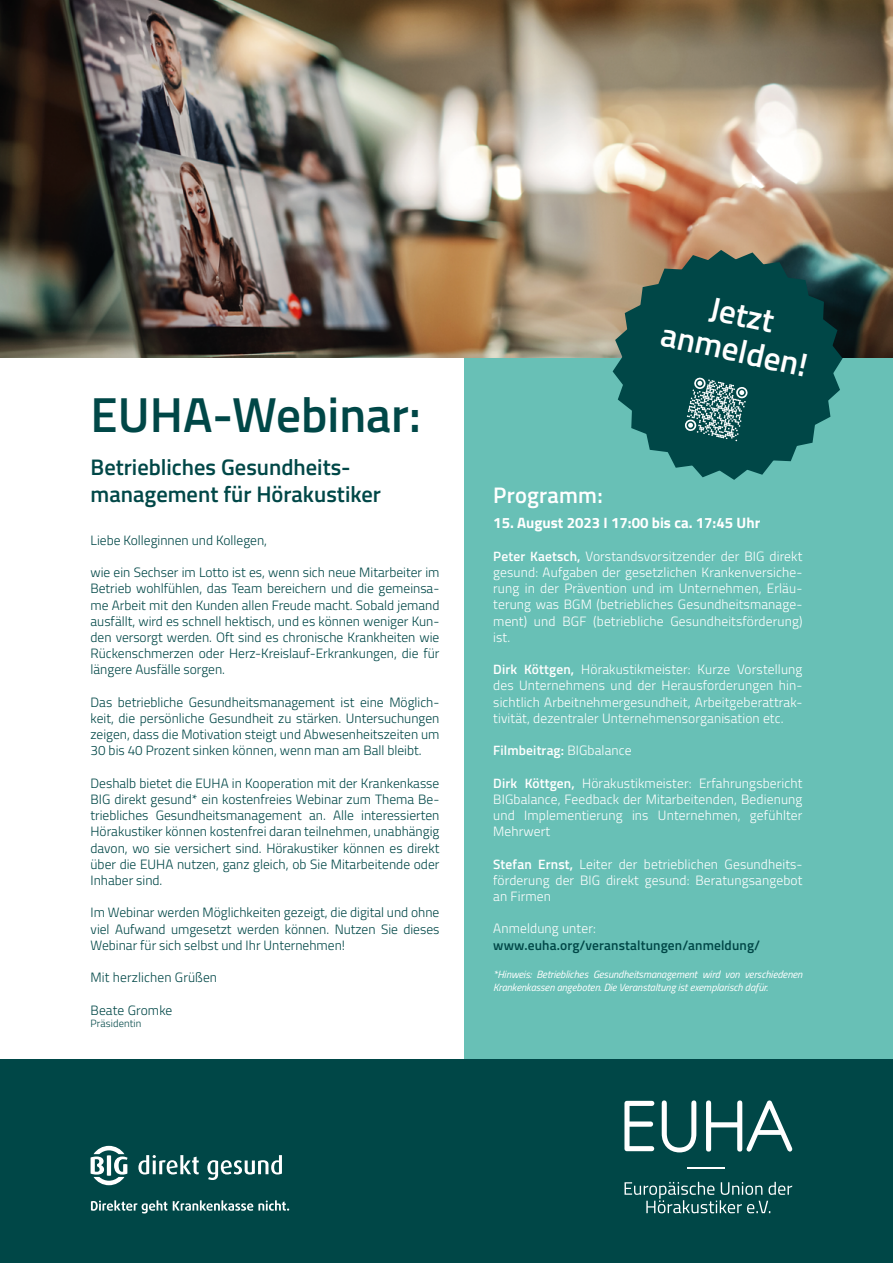
<style>
.page{position:relative;width:893px;height:1263px;background:#fff}
.page>*{position:absolute;margin:0;border:0;box-sizing:border-box;transform-origin:0 0}
.t1{font:600 49.2px "Titillium Web";color:#004747}
.t2{font:600 33px/35.8px "Titillium Web";color:#fff;text-align:center}
.t3{font:600 22.5px/27px "Titillium Web";color:#004747}
.t4{font:600 22.5px "Titillium Web";letter-spacing:.01em;color:#fff}
.t5{font:700 15px "Titillium Web";color:#fff}
.t6{font:300 13.5px/16.2px "Titillium Web";color:#004747;text-align:justify}
.t7{font:300 13.5px/16.2px "Titillium Web";letter-spacing:.01em;color:#fff;text-align:justify}
.t8{font:600 13.5px "Titillium Web";letter-spacing:.01em;color:#004747}
.t9{font:600 13.5px "Titillium Web";letter-spacing:.01em;color:#fff}
.t10{font:italic 10.5px/12.6px "Titillium Web";letter-spacing:-.01em;color:#fff}
.t11{font:300 10.5px "Titillium Web";letter-spacing:.01em;color:#004747}
.s1{font-weight:600}
.s2{font-weight:300}
</style>
<div class="page">
<div style="left:465px;top:306px;width:428px;height:772px;background:#68c0b6"></div>
<img style="left:0;top:0;width:893px;height:358px">
<div style="left:0;top:1059px;width:893px;height:204px;background:#004747"></div>
<svg style="left:624px;top:1182px;width:168px;height:31px"></svg>
<hr style="left:687px;top:1168px;width:37px;height:1px;background:#fff">
<svg style="left:706px;top:1100px;width:86px;height:51px"></svg>
<svg style="left:662px;top:1100px;width:34px;height:52px"></svg>
<svg style="left:624px;top:1101px;width:30px;height:50px"></svg>
<svg style="left:207px;top:1155px;width:75px;height:25px"></svg>
<svg style="left:138px;top:1155px;width:61px;height:19px"></svg>
<svg style="left:91px;top:1146px;width:36px;height:39px"></svg>
<svg style="left:91px;top:1200px;width:76px;height:13px"></svg>
<svg style="left:173px;top:1200px;width:116px;height:11px"></svg>
<svg style="left:613px;top:250px;width:230px;height:230px;background:#22605c"></svg>
<svg style="left:684px;top:377px;width:64px;height:65px;background:#497b7b"></svg>
<h1 class="t1" style="left:91px;top:378px;width:332px">EUHA-Webinar:</h1>
<h3 class="t3" style="left:91px;top:453px;width:292px">Betriebliches Gesundheits&shy;management für Hörakustiker</h3>
<p class="t6" style="left:91px;top:531px;width:178px">Liebe Kolleginnen und Kollegen,</p>
<p class="t6" style="left:91px;top:564px;width:350px">wie ein Sechser im Lotto ist es, wenn sich neue Mitarbeiter im Betrieb wohlfühlen, das Team bereichern und die gemeinsa&shy;me Arbeit mit den Kunden allen Freude macht. Sobald jemand ausfällt, wird es schnell hektisch, und es können weniger Kun&shy;den versorgt werden. Oft sind es chronische Krankheiten wie Rückenschmerzen oder Herz-Kreislauf-Erkrankungen, die für längere Ausfälle sorgen.</p>
<p class="t6" style="left:91px;top:693px;width:350px">Das betriebliche Gesundheitsmanagement ist eine Möglich&shy;keit, die persönliche Gesundheit zu stärken. Untersuchungen zeigen, dass die Motivation steigt und Abwesenheitszeiten um 30 bis 40 Prozent sinken können, wenn man am Ball bleibt.</p>
<p class="t6" style="left:91px;top:774px;width:350px">Deshalb bietet die EUHA in Kooperation mit der Krankenkasse BIG direkt gesund* ein kostenfreies Webinar zum Thema Be&shy;triebliches Gesundheitsmanagement an. Alle interessierten Hörakustiker können kostenfrei daran teilnehmen, unabhängig davon, wo sie versichert sind. Hörakustiker können es direkt über die EUHA nutzen, ganz gleich, ob Sie Mitarbeitende oder Inhaber sind.</p>
<p class="t6" style="left:91px;top:904px;width:350px">Im Webinar werden Möglichkeiten gezeigt, die digital und ohne viel Aufwand umgesetzt werden können. Nutzen Sie dieses Webinar für sich selbst und Ihr Unternehmen!</p>
<p class="t6" style="left:91px;top:969px;width:128px">Mit herzlichen Grüßen</p>
<p class="t6" style="left:91px;top:1001px;width:83px">Beate Gromke</p>
<p class="t11" style="left:91px;top:1016px;width:52px">Präsidentin</p>
<h2 class="t2" style="left:674px;top:279px;width:150px;rotate:13deg">Jetzt anmelden!</h2>
<h3 class="t4" style="left:493px;top:478px;width:111px">Programm:</h3>
<p class="t5" style="left:493px;top:512px;width:268px">15. August 2023 I 17:00 bis ca. 17:45 Uhr</p>
<p class="t7" style="left:493px;top:547px;width:311px"><span class="s1">Peter Kaetsch,</span> Vorstandsvorsitzender der BIG direkt gesund: Aufgaben der gesetzlichen Krankenversiche&shy;rung in der Prävention und im Unternehmen, Erläu&shy;terung was BGM (betriebliches Gesundheitsmanage&shy;ment) und BGF (betriebliche Gesundheitsförderung) ist.</p>
<p class="t7" style="left:493px;top:661px;width:311px"><span class="s1">Dirk Köttgen,</span> Hörakustikmeister: Kurze Vorstellung des Unternehmens und der Herausforderungen hin&shy;sichtlich Arbeitnehmergesundheit, Arbeitgeberattrak&shy;tivität, dezentraler Unternehmensorganisation etc.</p>
<p class="t9" style="left:493px;top:740px;width:140px">Filmbeitrag: <span class="s2">BIGbalance</span></p>
<p class="t7" style="left:493px;top:774px;width:311px"><span class="s1">Dirk Köttgen,</span> Hörakustikmeister: Erfahrungsbericht BIGbalance, Feedback der Mitarbeitenden, Bedienung und Implementierung ins Unternehmen, gefühlter Mehrwert</p>
<p class="t7" style="left:493px;top:855px;width:311px"><span class="s1">Stefan Ernst,</span> Leiter der betrieblichen Gesundheits&shy;förderung der BIG direkt gesund: Beratungsangebot an Firmen</p>
<p class="t7" style="left:493px;top:920px;width:104px">Anmeldung unter:</p>
<p class="t8" style="left:493px;top:935px;width:268px">www.euha.org/veranstaltungen/anmeldung/</p>
<p class="t10" style="left:493px;top:968px;width:311px">*Hinweis: Betriebliches Gesundheitsmanagement wird von verschiedenen<br>Krankenkassen angeboten. Die Veranstaltung ist exemplarisch dafür.</p>
</div>
